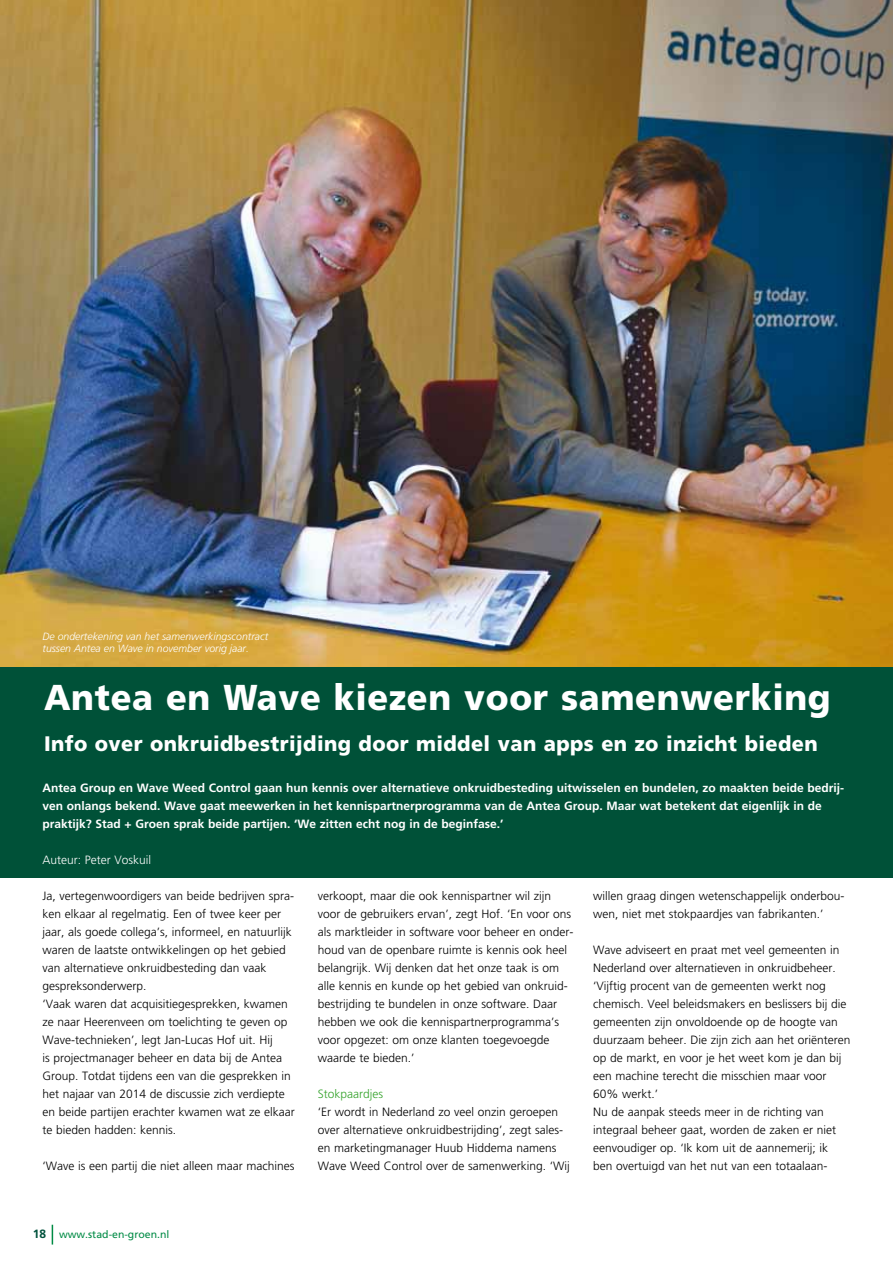
<style>
.page{position:relative;width:893px;height:1263px;background:#fff}
.page>*{position:absolute;margin:0;border:0;box-sizing:border-box;transform-origin:0 0}
.t1{font:900 36px "Frutiger";letter-spacing:.02em;color:#fff;scale:.95 1}
.t2{font:900 21px "Frutiger";letter-spacing:.02em;color:#fff;scale:.95 1}
.t3{font:300 12px/18px "Frutiger";color:#000}
.t4{font:700 12px/18px "Frutiger";color:#fff}
.t5{font:300 12px "Frutiger";color:#fff}
.t6{font:300 12px "Frutiger";color:#35a32c}
.t7{font:italic 300 10.5px/12.6px "Frutiger";color:#fff}
.t8{font:10.5px "Frutiger";color:#008b45}
.s1{font-weight:700;font-size:12px;color:#00523c}
</style>
<div class="page">
<svg style="left:52px;top:1225px;width:1px;height:19px"></svg>
<img style="left:0;top:0;width:893px;height:668px">
<div style="left:0;top:668px;width:893px;height:210px;background:#005138"></div>
<p class="t7" style="left:43px;top:630px;width:227px">De ondertekening van het samenwerkingscontract tussen Antea en Wave in november vorig jaar.</p>
<h1 class="t1" style="left:44px;top:675px;width:830px">Antea en Wave kiezen voor samenwerking</h1>
<h2 class="t2" style="left:44px;top:731px;width:816px">Info over onkruidbestrijding door middel van apps en zo inzicht bieden</h2>
<p class="t4" style="left:43px;top:779px;width:803px">Antea Group en Wave Weed Control gaan hun kennis over alternatieve onkruidbesteding uitwisselen en bundelen, zo maakten beide bedrij&shy;ven onlangs bekend. Wave gaat meewerken in het kennispartnerprogramma van de Antea Group. Maar wat betekent dat eigenlijk in de praktijk? Stad + Groen sprak beide partijen. ‘We zitten echt nog in de beginfase.’</p>
<p class="t5" style="left:43px;top:853px;width:110px">Auteur: Peter Voskuil</p>
<p class="t3" style="left:43px;top:887px;width:254px">Ja, vertegenwoordigers van beide bedrijven spra&shy;ken elkaar al regelmatig. Een of twee keer per jaar, als goede collega’s, informeel, en natuurlijk waren de laatste ontwikkelingen op het gebied van alternatieve onkruidbesteding dan vaak gespreksonderwerp.<br>‘Vaak waren dat acquisitiegesprekken, kwamen ze naar Heerenveen om toelichting te geven op Wave-technieken’, legt Jan-Lucas Hof uit. Hij<br>is projectmanager beheer en data bij de Antea Group. Totdat tijdens een van die gesprekken in het najaar van 2014 de discussie zich verdiepte en beide partijen erachter kwamen wat ze elkaar te bieden hadden: kennis.</p>
<p class="t3" style="left:43px;top:1157px;width:254px">‘Wave is een partij die niet alleen maar machines</p>
<p class="t8" style="left:33px;top:1228px;width:138px"><span class="s1">18</span> www.stad-en-groen.nl</p>
<p class="t3" style="left:318px;top:887px;width:257px">verkoopt, maar die ook kennispartner wil zijn voor de gebruikers ervan’, zegt Hof. ‘En voor ons als marktleider in software voor beheer en onder&shy;houd van de openbare ruimte is kennis ook heel belangrijk. Wij denken dat het onze taak is om alle kennis en kunde op het gebied van onkruid&shy;bestrijding te bundelen in onze software. Daar hebben we ook die kennispartnerprogramma’s voor opgezet: om onze klanten toegevoegde waarde te bieden.’</p>
<p class="t6" style="left:318px;top:1087px;width:67px">Stokpaardjes</p>
<p class="t3" style="left:318px;top:1103px;width:254px">‘Er wordt in Nederland zo veel onzin geroepen over alternatieve onkruidbestrijding’, zegt sales&shy;en marketingmanager Huub Hiddema namens Wave Weed Control over de samenwerking. ‘Wij</p>
<p class="t3" style="left:593px;top:887px;width:253px">willen graag dingen wetenschappelijk onderbou&shy;wen, niet met stokpaardjes van fabrikanten.’</p>
<p class="t3" style="left:593px;top:941px;width:259px">Wave adviseert en praat met veel gemeenten in Nederland over alternatieven in onkruidbeheer. ‘Vijftig procent van de gemeenten werkt nog chemisch. Veel beleidsmakers en beslissers bij die gemeenten zijn onvoldoende op de hoogte van duurzaam beheer. Die zijn zich aan het oriënteren op de markt, en voor je het weet kom je dan bij een machine terecht die misschien maar voor 60% werkt.’<br>Nu de aanpak steeds meer in de richting van integraal beheer gaat, worden de zaken er niet eenvoudiger op. ‘Ik kom uit de aannemerij; ik ben overtuigd van het nut van een totaalaan-</p>
</div>
